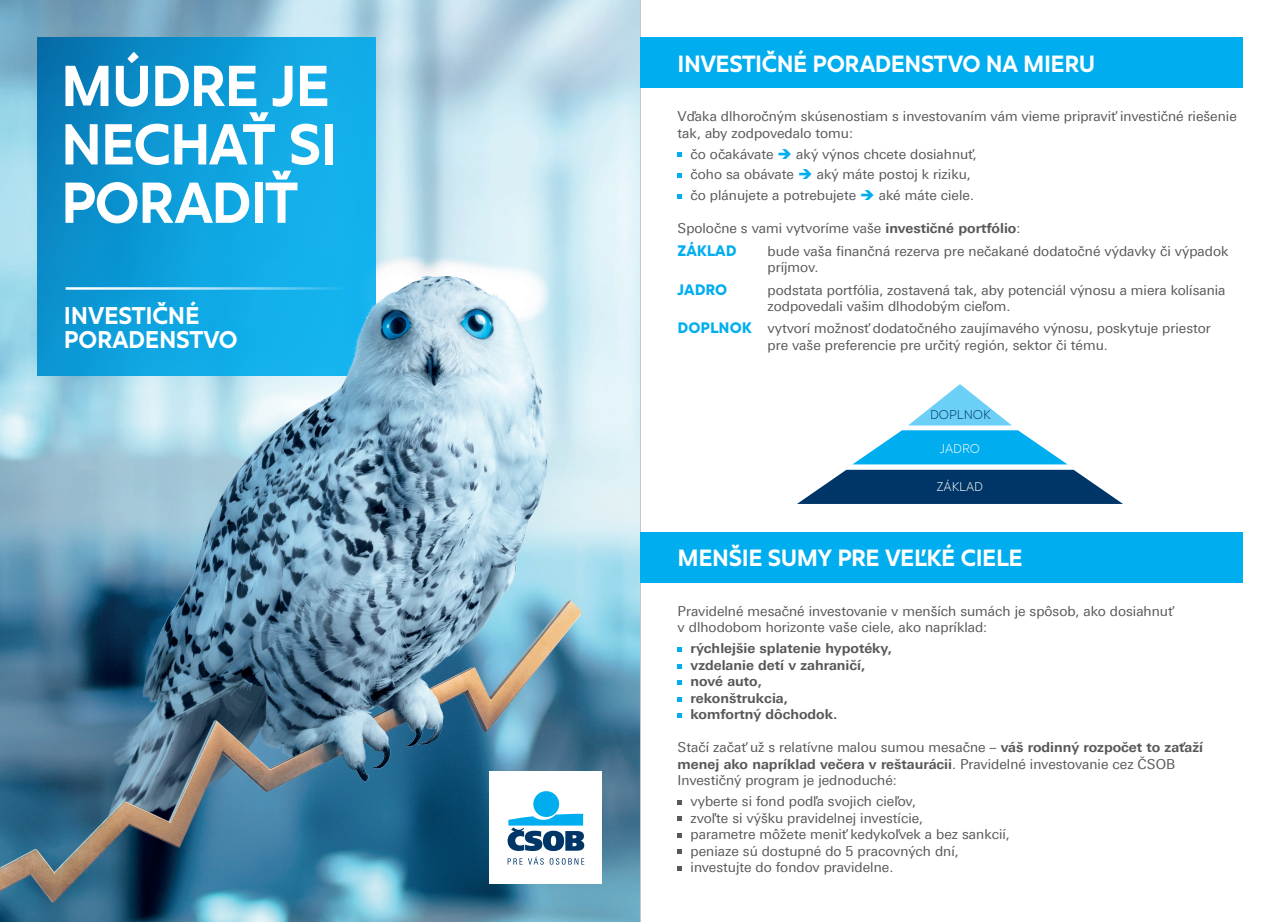
<style>
.page{position:relative;width:1280px;height:922px;background:#fff}
.page>*{position:absolute;margin:0;border:0;box-sizing:border-box;transform-origin:0 0}
.t1{font:700 56.69px/58.4px "Juli Sans";letter-spacing:-.025em;color:#fff}
.t2{font:700 23.81px/23.8px "Juli Sans";letter-spacing:-.01em;color:#fff}
.t3{font:700 23.12px "Juli Sans";letter-spacing:-.02em;color:#fff}
.t4{font:900 15px "Juli Sans";color:#00aeef}
.t5{font:13.75px/16.5px "Linotype Univers 430";color:#57585a}
.t6{font:700 13.75px/16.5px "Linotype Univers 630";color:#57585a}
.t7{font:300 12.5px "Juli Sans";color:#fff}
.t8{font:300 12.5px "Juli Sans";color:#003667}
.s1{color:#00aeef}
.s2{font-family:"Linotype Univers 630";font-weight:700}
.s3{font-family:"Juli Sans";font-weight:900;font-size:15px;color:#00aeef}
.s4{font-family:"Linotype Univers 430";font-weight:400}
</style>
<div class="page">
<hr style="left:640px;top:0;width:1px;height:922px;background:#8e9091">
<img style="left:0;top:0;width:640px;height:922px">
<div style="left:38px;top:38px;width:338px;height:338px;background:linear-gradient(to right,#0470ac,#13b6f2)"></div>
<div style="left:489px;top:771px;width:113px;height:113px;background:#fff"></div>
<svg style="left:581px;top:814px;width:3px;height:51px"></svg>
<div style="left:640px;top:38px;width:602px;height:50px;background:#00aeef"></div>
<div style="left:640px;top:532px;width:602px;height:50px;background:#00aeef"></div>
<svg style="left:678px;top:153px;width:4px;height:4px"></svg>
<svg style="left:678px;top:174px;width:4px;height:4px"></svg>
<svg style="left:678px;top:194px;width:4px;height:5px"></svg>
<svg style="left:678px;top:647px;width:4px;height:5px"></svg>
<svg style="left:678px;top:664px;width:4px;height:4px"></svg>
<svg style="left:678px;top:680px;width:4px;height:5px"></svg>
<svg style="left:678px;top:697px;width:4px;height:4px"></svg>
<svg style="left:678px;top:713px;width:4px;height:5px"></svg>
<svg style="left:678px;top:800px;width:4px;height:4px"></svg>
<svg style="left:678px;top:817px;width:4px;height:4px"></svg>
<svg style="left:678px;top:833px;width:4px;height:4px"></svg>
<svg style="left:678px;top:850px;width:4px;height:4px"></svg>
<svg style="left:678px;top:866px;width:4px;height:4px"></svg>
<img style="left:0;top:79px;width:581px;height:843px">
<svg style="left:853px;top:384px;width:214px;height:80px"></svg>
<svg style="left:797px;top:470px;width:326px;height:34px;background:#26547d"></svg>
<hr style="left:66px;top:287px;width:282px;height:3px;background:#fff">
<h1 class="t1" style="left:61px;top:50px;width:278px">MÚDRE JE<br>NECHAŤ SI<br>PORADIŤ</h1>
<h2 class="t2" style="left:64px;top:301px;width:175px">INVESTIČNÉ<br>PORADENSTVO</h2>
<h3 class="t3" style="left:678px;top:44px;width:419px">INVESTIČNÉ PORADENSTVO NA MIERU</h3>
<p class="t5" style="left:678px;top:108px;width:561px">Vďaka dlhoročným skúsenostiam s investovaním vám vieme pripraviť investičné riešenie tak, aby zodpovedalo tomu:</p>
<p class="t5" style="left:691px;top:143px;width:288px;line-height:20.9px">čo očakávate <span class="s1">➔</span> aký výnos chcete dosiahnuť, čoho sa obávate <span class="s1">➔</span> aký máte postoj k riziku, čo plánujete a potrebujete <span class="s1">➔</span> aké máte ciele.</p>
<p class="t5" style="left:678px;top:220px;width:344px">Spoločne s vami vytvoríme vaše <span class="s2">investičné portfólio</span>:</p>
<p class="t4" style="left:678px;top:238px;width:60px">ZÁKLAD</p>
<p class="t5" style="left:768px;top:243px;width:462px">bude vaša finančná rezerva pre nečakané dodatočné výdavky či výpadok príjmov.</p>
<p class="t4" style="left:678px;top:277px;width:51px">JADRO</p>
<p class="t5" style="left:768px;top:281px;width:460px">podstata portfólia, zostavená tak, aby potenciál výnosu a miera kolísania zodpovedali vašim dlhodobým cieľom.</p>
<p class="t5" style="left:768px;top:320px;width:445px;text-indent:-90px"><span class="s3">DOPLNOK</span> vytvorí možnosť dodatočného zaujímavého výnosu, poskytuje priestor pre vaše preferencie pre určitý región, sektor či tému.</p>
<p class="t8" style="left:930px;top:406px;width:62px">DOPLNOK</p>
<p class="t7" style="left:940px;top:440px;width:42px">JADRO</p>
<p class="t7" style="left:937px;top:477px;width:48px">ZÁKLAD</p>
<h3 class="t3" style="left:678px;top:539px;width:346px">MENŠIE SUMY PRE VEĽKÉ CIELE</h3>
<p class="t5" style="left:678px;top:603px;width:497px">Pravidelné mesačné investovanie v menších sumách je spôsob, ako dosiahnuť v dlhodobom horizonte vaše ciele, ako napríklad:</p>
<p class="t6" style="left:691px;top:640px;width:203px">rýchlejšie splatenie hypotéky, vzdelanie detí v zahraničí, nové auto,<br>rekonštrukcia,<br>komfortný dôchodok.</p>
<p class="t5" style="left:678px;top:739px;width:527px">Stačí začať už s relatívne malou sumou mesačne – <span class="s2">váš rodinný rozpočet to zaťaží</span></p>
<p class="t6" style="left:678px;top:755px;width:499px">menej ako napríklad večera v reštaurácii<span class="s4">. Pravidelné investovanie cez ČSOB</span></p>
<p class="t5" style="left:691px;top:770px;width:227px;line-height:20.9px;text-indent:-13px">Investičný program je jednoduché: vyberte si fond podľa svojich cieľov,</p>
<p class="t5" style="left:691px;top:809px;width:321px">zvoľte si výšku pravidelnej investície,<br>parametre môžete meniť kedykoľvek a bez sankcií, peniaze sú dostupné do 5 pracovných dní, investujte do fondov pravidelne.</p>
</div>
